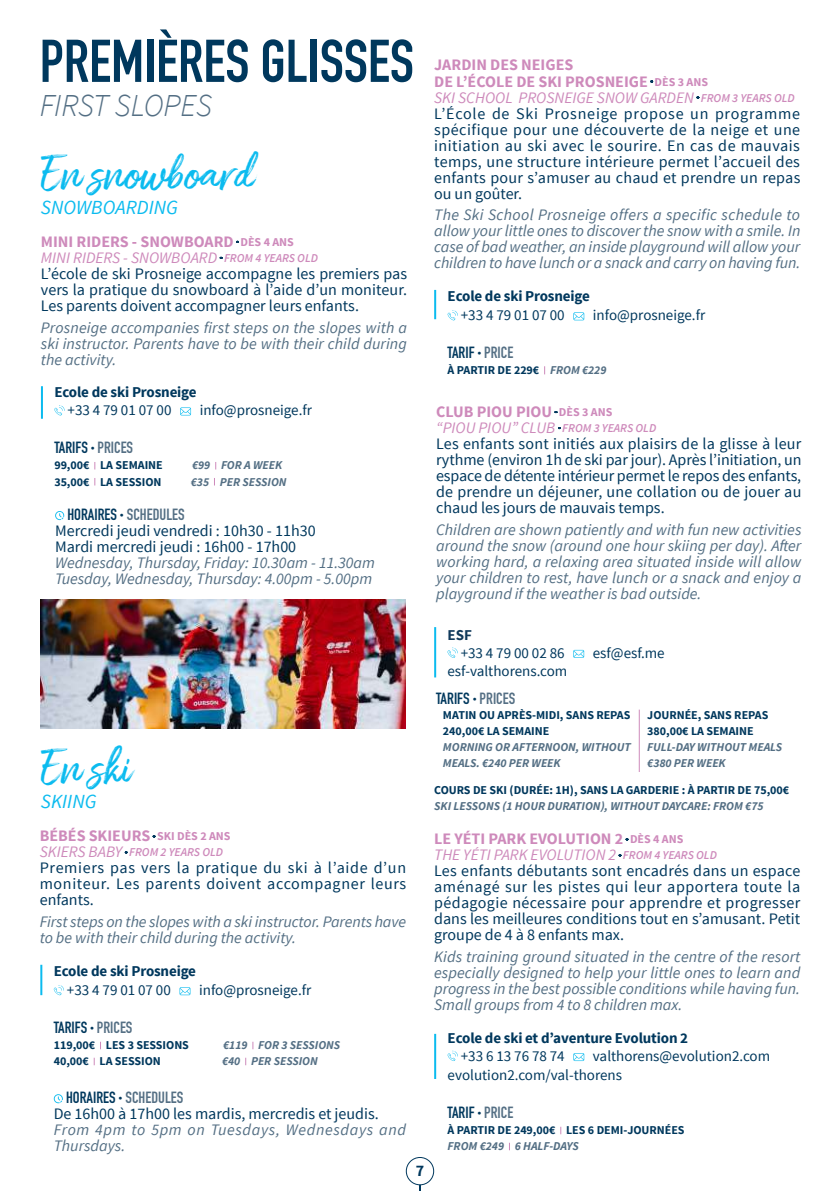
<style>
.page{position:relative;width:840px;height:1191px;background:#fff}
.page>*{position:absolute;margin:0;border:0;box-sizing:border-box;transform-origin:0 0}
.t1{font:700 59.2px "DIN Condensed";color:#00385d}
.t2{font:48px "Amithen";color:#0bbbef}
.t3{font:italic 300 32px "Source Sans Pro";color:#546f84}
.t4{font:italic 20px "Source Sans Pro";color:#0bbbef}
.t5{font:16px/16px "Source Sans Pro";letter-spacing:.005em;color:#00385d}
.t6{font:italic 16px/16px "Source Sans Pro";color:#546f84;text-align:justify}
.t7{font:16px/16px "Source Sans Pro";letter-spacing:.03em;color:#00385d}
.t8{font:700 16px "DIN Condensed";color:#00385d}
.t9{font:italic 16px/16px "Source Sans Pro";letter-spacing:.04em;color:#546f84}
.t10{font:700 16px "DIN Condensed";color:#546f84}
.t11{font:700 16px "Source Sans Pro";color:#ce8abb}
.t12{font:700 16px "Source Sans Pro";color:#00385d}
.t13{font:15px/19.2px "Source Sans Pro";color:#00385d}
.t14{font:700 15px "Source Sans Pro";letter-spacing:-.01em;color:#00385d}
.t15{font:700 15px "Source Sans Pro";color:#10395b}
.t16{font:700 12px/16px "Source Sans Pro";letter-spacing:-.005em;color:#00385d}
.t17{font:italic 700 12px/16px "Source Sans Pro";letter-spacing:-.005em;color:#546f84}
.t18{font:italic 600 12px "Source Sans Pro";color:#ce8abb}
.s1{font-weight:700;color:#ce8abb}
.s2{font-weight:700;font-size:12px;color:#ce8abb}
.s3{font-style:italic;color:#ce8abb}
.s4{font-weight:600;font-style:italic;font-size:12px;color:#ce8abb}
.s5{font-size:8px}
.s6{color:#546f84}
.s7{color:#00385d}
.s8{font-size:8px;color:#00385d}
.s9{font-size:12px}
.s10{font-weight:400;font-size:16px}
.s11{font-style:italic;color:#546f84}
</style>
<div class="page">
<svg style="left:419px;top:1185px;width:2px;height:6px"></svg>
<div style="left:405px;top:1157px;width:29px;height:28px;border:1px solid #00385d;border-radius:50%"></div>
<svg style="left:447px;top:1050px;width:10px;height:11px"></svg>
<svg style="left:573px;top:1053px;width:11px;height:8px"></svg>
<hr style="left:434px;top:1033px;width:2px;height:46px;background:#0bbbef">
<svg style="left:54px;top:405px;width:11px;height:10px"></svg>
<svg style="left:180px;top:407px;width:11px;height:8px"></svg>
<hr style="left:41px;top:386px;width:2px;height:33px;background:#0bbbef">
<svg style="left:447px;top:310px;width:10px;height:10px"></svg>
<svg style="left:573px;top:312px;width:11px;height:8px"></svg>
<hr style="left:434px;top:290px;width:2px;height:29px;background:#0bbbef">
<svg style="left:53px;top:985px;width:11px;height:10px"></svg>
<svg style="left:179px;top:987px;width:11px;height:8px"></svg>
<svg style="left:54px;top:1094px;width:9px;height:9px"></svg>
<hr style="left:40px;top:964px;width:2px;height:31px;background:#0bbbef">
<svg style="left:447px;top:647px;width:10px;height:11px"></svg>
<svg style="left:573px;top:650px;width:11px;height:8px"></svg>
<hr style="left:434px;top:627px;width:2px;height:50px;background:#0bbbef">
<hr style="left:638px;top:709px;width:1px;height:63px;background:#ce8abb">
<svg style="left:55px;top:511px;width:9px;height:9px"></svg>
<img style="left:40px;top:599px;width:365px;height:130px">
<h1 class="t1" style="left:40px;top:21px;width:375px">PREMIÈRES GLISSES</h1>
<h3 class="t3" style="left:40px;top:86px;width:174px">FIRST SLOPES</h3>
<h2 class="t2" style="left:41px;top:144px;width:215px">En snowboard</h2>
<p class="t4" style="left:41px;top:195px;width:138px">SNOWBOARDING</p>
<p class="t5" style="left:41px;top:234px;width:367px"><span class="s1">MINI RIDERS - SNOWBOARD</span> <span class="s2">DÈS 4 ANS<br></span><span class="s3">MINI RIDERS - SNOWBOARD</span> <span class="s4">FROM 4 YEARS OLD<br></span>L’école de ski Prosneige accompagne les premiers pas vers la pratique du snowboard à l’aide d’un moniteur.<br>Les parents doivent accompagner leurs enfants.</p>
<p class="t6" style="left:41px;top:319px;width:367px">Prosneige accompanies first steps on the slopes with a ski instructor. Parents have to be with their child during the activity.</p>
<p class="t14" style="left:54px;top:383px;width:144px">Ecole de ski Prosneige</p>
<p class="t13" style="left:67px;top:401px;width:105px">+33 4 79 01 07 00</p>
<p class="t13" style="left:199px;top:401px;width:114px">info@prosneige.fr</p>
<p class="t8" style="left:54px;top:437px;width:80px">TARIFS <span class="s5">•</span> <span class="s6">PRICES</span></p>
<p class="t16" style="left:54px;top:458px;width:110px">99,00€ LA SEMAINE</p>
<p class="t17" style="left:192px;top:457px;width:92px">€99 FOR A WEEK</p>
<p class="t16" style="left:54px;top:474px;width:108px">35,00€ LA SESSION</p>
<p class="t17" style="left:191px;top:473px;width:97px">€35 PER SESSION</p>
<p class="t10" style="left:67px;top:504px;width:119px"><span class="s7">HORAIRES</span> <span class="s8">•</span> SCHEDULES</p>
<p class="t5" style="left:55px;top:523px;width:262px">Mercredi jeudi vendredi : 10h30 - 11h30<br>Mardi mercredi jeudi : 16h00 - 17h00</p>
<p class="t6" style="left:55px;top:555px;width:321px">Wednesday, Thursday, Friday: 10.30am - 11.30am<br>Tuesday, Wednesday, Thursday: 4.00pm - 5.00pm</p>
<h2 class="t2" style="left:41px;top:739px;width:93px">En ski</h2>
<p class="t4" style="left:41px;top:789px;width:57px">SKIING</p>
<p class="t11" style="left:40px;top:825px;width:192px">BÉBÉS SKIEURS <span class="s9">SKI DÈS 2 ANS</span></p>
<p class="t18" style="left:40px;top:845px;width:185px"><span class="s10">SKIERS BABY</span> FROM 2 YEARS OLD</p>
<p class="t5" style="left:40px;top:860px;width:368px;text-align:justify">Premiers pas vers la pratique du ski à l’aide d’un moniteur. Les parents doivent accompagner leurs enfants.</p>
<p class="t6" style="left:40px;top:913px;width:368px">First steps on the slopes with a ski instructor. Parents have to be with their child during the activity.</p>
<p class="t14" style="left:54px;top:961px;width:144px">Ecole de ski Prosneige</p>
<p class="t13" style="left:67px;top:981px;width:105px">+33 4 79 01 07 00</p>
<p class="t13" style="left:199px;top:981px;width:114px">info@prosneige.fr</p>
<p class="t8" style="left:54px;top:1016px;width:80px">TARIFS <span class="s5">•</span> <span class="s6">PRICES</span></p>
<p class="t16" style="left:54px;top:1037px;width:137px">119,00€ LES 3 SESSIONS</p>
<p class="t17" style="left:223px;top:1037px;width:118px">€119 FOR 3 SESSIONS</p>
<p class="t16" style="left:54px;top:1053px;width:108px">40,00€ LA SESSION</p>
<p class="t17" style="left:222px;top:1053px;width:97px">€40 PER SESSION</p>
<p class="t10" style="left:66px;top:1086px;width:119px"><span class="s7">HORAIRES</span> <span class="s8">•</span> SCHEDULES</p>
<p class="t5" style="left:54px;top:1106px;width:326px">De 16h00 à 17h00 les mardis, mercredis et jeudis.</p>
<p class="t9" style="left:54px;top:1122px;width:353px">From 4pm to 5pm on Tuesdays, Wednesdays and<br>Thursdays.</p>
<p class="t12" style="left:415px;top:1160px;width:10px">7</p>
<p class="t7" style="left:434px;top:57px;width:367px"><span class="s1">JARDIN DES NEIGES<br>DE L’ÉCOLE DE SKI PROSNEIGE</span> <span class="s2">DÈS 3 ANS<br></span><span class="s3">SKI SCHOOL PROSNEIGE SNOW GARDEN</span> <span class="s4">FROM 3 YEARS OLD </span>L’École de Ski Prosneige propose un programme spécifique pour une découverte de la neige et une initiation au ski avec le sourire. En cas de mauvais temps, une structure intérieure permet l’accueil des enfants pour s’amuser au chaud et prendre un repas ou un goûter.</p>
<p class="t6" style="left:434px;top:207px;width:367px">The Ski School Prosneige offers a specific schedule to allow your little ones to discover the snow with a smile. In case of bad weather, an inside playground will allow your children to have lunch or a snack and carry on having fun.</p>
<p class="t14" style="left:447px;top:286px;width:144px">Ecole de ski Prosneige</p>
<p class="t13" style="left:460px;top:306px;width:105px">+33 4 79 01 07 00</p>
<p class="t13" style="left:592px;top:306px;width:114px">info@prosneige.fr</p>
<p class="t8" style="left:447px;top:342px;width:67px">TARIF <span class="s5">•</span> <span class="s6">PRICE</span></p>
<p class="t16" style="left:447px;top:363px;width:160px">À PARTIR DE 229€ <span class="s11">FROM €229</span></p>
<p class="t5" style="left:436px;top:404px;width:367px"><span class="s1">CLUB PIOU PIOU</span> <span class="s2">DÈS 3 ANS<br></span><span class="s3">“PIOU PIOU” CLUB</span> <span class="s4">FROM 3 YEARS OLD<br></span>Les enfants sont initiés aux plaisirs de la glisse à leur rythme (environ 1h de ski par jour). Après l’initiation, un espace de détente intérieur permet le repos des enfants, de prendre un déjeuner, une collation ou de jouer au chaud les jours de mauvais temps.</p>
<p class="t6" style="left:436px;top:521px;width:366px">Children are shown patiently and with fun new activities around the snow (around one hour skiing per day). After working hard, a relaxing area situated inside will allow your children to rest, have lunch or a snack and enjoy a playground if the weather is bad outside.</p>
<p class="t15" style="left:447px;top:625px;width:26px">ESF</p>
<p class="t13" style="left:460px;top:643px;width:105px">+33 4 79 00 02 86</p>
<p class="t13" style="left:592px;top:643px;width:73px">esf@esf.me</p>
<p class="t13" style="left:447px;top:661px;width:121px">esf-valthorens.com</p>
<p class="t8" style="left:436px;top:687px;width:80px">TARIFS <span class="s5">•</span> <span class="s6">PRICES</span></p>
<p class="t16" style="left:442px;top:707px;width:189px">MATIN OU APRÈS-MIDI, SANS REPAS<br>240,00€ LA SEMAINE</p>
<p class="t17" style="left:442px;top:738px;width:189px">MORNING OR AFTERNOON, WITHOUT<br>MEALS. €240 PER WEEK</p>
<p class="t16" style="left:647px;top:707px;width:122px">JOURNÉE, SANS REPAS<br>380,00€ LA SEMAINE</p>
<p class="t17" style="left:647px;top:738px;width:136px">FULL-DAY WITHOUT MEALS €380 PER WEEK</p>
<p class="t16" style="left:434px;top:783px;width:356px">COURS DE SKI (DURÉE: 1H), SANS LA GARDERIE : À PARTIR DE 75,00€</p>
<p class="t17" style="left:434px;top:798px;width:331px">SKI LESSONS (1 HOUR DURATION), WITHOUT DAYCARE: FROM €75</p>
<p class="t5" style="left:434px;top:831px;width:367px"><span class="s1">LE YÉTI PARK EVOLUTION 2</span> <span class="s2">DÈS 4 ANS<br></span><span class="s3">THE YÉTI PARK EVOLUTION 2</span> <span class="s4">FROM 4 YEARS OLD<br></span>Les enfants débutants sont encadrés dans un espace aménagé sur les pistes qui leur apportera toute la pédagogie nécessaire pour apprendre et progresser dans les meilleures conditions tout en s’amusant. Petit groupe de 4 à 8 enfants max.</p>
<p class="t6" style="left:434px;top:948px;width:367px">Kids training ground situated in the centre of the resort especially designed to help your little ones to learn and progress in the best possible conditions while having fun.<br>Small groups from 4 to 8 children max.</p>
<p class="t14" style="left:447px;top:1028px;width:242px">Ecole de ski et d’aventure Evolution 2</p>
<p class="t13" style="left:460px;top:1046px;width:105px">+33 6 13 76 78 74</p>
<p class="t13" style="left:447px;top:1046px;width:324px;text-indent:145px">valthorens@evolution2.com evolution2.com/val-thorens</p>
<p class="t8" style="left:447px;top:1101px;width:67px">TARIF <span class="s5">•</span> <span class="s6">PRICE</span></p>
<p class="t16" style="left:447px;top:1122px;width:238px">À PARTIR DE 249,00€ LES 6 DEMI-JOURNÉES</p>
<p class="t17" style="left:447px;top:1138px;width:132px">FROM €249 6 HALF-DAYS</p>
</div>
